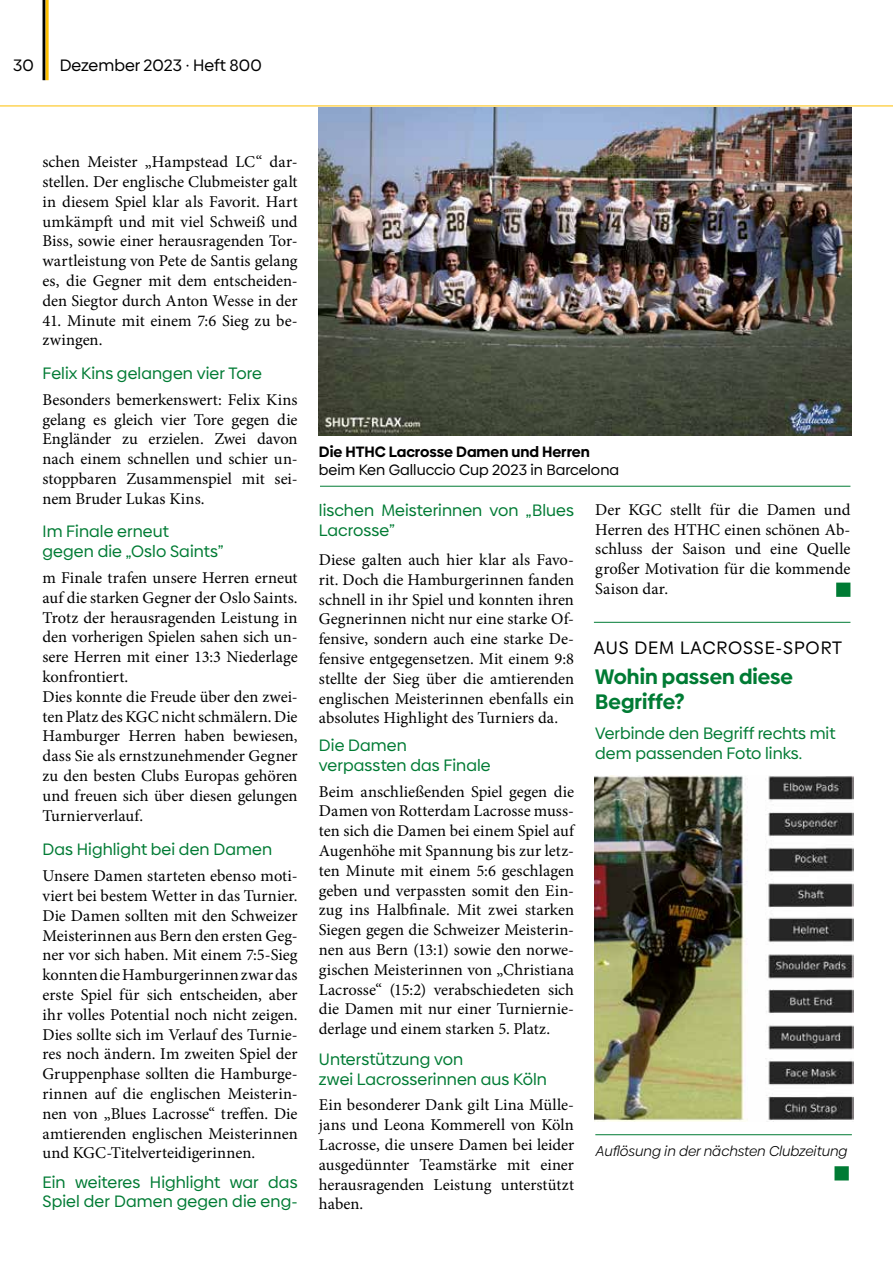
<style>
.page{position:relative;width:893px;height:1263px;background:#fff}
.page>*{position:absolute;margin:0;border:0;box-sizing:border-box;transform-origin:0 0}
.t1{font:700 21px/25.2px "Biennale";color:#007b34}
.t2{font:18px "Biennale";letter-spacing:.05em;color:#000}
.t3{font:16.5px/19.8px "Minion Pro";color:#000;text-align:justify}
.t4{font:16.5px/19.8px "Biennale";letter-spacing:.005em;color:#007b34}
.t5{font:16.5px "Biennale";color:#000}
.t6{font:15px "Biennale";color:#000}
.t7{font:700 15px "Biennale";color:#000}
.t8{font:italic 14.25px "Biennale";color:#000}
</style>
<div class="page">
<hr style="left:43px;top:0;width:3px;height:80px;background:#000">
<hr style="left:46px;top:0;width:3px;height:80px;background:#fdbf00">
<div style="left:837px;top:583px;width:13px;height:13px;background:#007b34"></div>
<div style="left:836px;top:583px;width:14px;height:14px;border:2px solid #007b34"></div>
<img style="left:319px;top:107px;width:533px;height:328px">
<hr style="left:320px;top:486px;width:530px;height:1px;background:#007b34">
<img style="left:594px;top:776px;width:260px;height:346px">
<hr style="left:594px;top:622px;width:256px;height:1px;background:#007b34">
<hr style="left:595px;top:1134px;width:257px;height:1px;background:#007b34">
<hr style="left:0;top:106px;width:893px;height:1px;background:#fdbf00">
<div style="left:835px;top:1167px;width:13px;height:13px;background:#007b34"></div>
<div style="left:834px;top:1166px;width:15px;height:14px;border:2px solid #007b34"></div>
<p class="t5" style="left:13px;top:55px;width:22px">30</p>
<p class="t5" style="left:60px;top:55px;width:204px">Dezember 2023 · Heft 800</p>
<p class="t3" style="left:43px;top:152px;width:257px">schen Meister „Hampstead LC“ dar&shy;stellen. Der englische Clubmeister galt in diesem Spiel klar als Favorit. Hart umkämpft und mit viel Schweiß und Biss, sowie einer herausragenden Tor&shy;wartleistung von Pete de Santis gelang es, die Gegner mit dem entscheiden&shy;den Siegtor durch Anton Wesse in der</p>
<p class="t3" style="left:43px;top:311px;width:257px">41. Minute mit einem 7:6 Sieg zu be&shy;zwingen.</p>
<p class="t4" style="left:43px;top:363px;width:221px">Felix Kins gelangen vier Tore</p>
<p class="t3" style="left:43px;top:390px;width:257px">Besonders bemerkenswert: Felix Kins gelang es gleich vier Tore gegen die Engländer zu erzielen. Zwei davon nach einem schnellen und schier un&shy;stoppbaren Zusammenspiel mit sei&shy;nem Bruder Lukas Kins.</p>
<p class="t4" style="left:43px;top:522px;width:183px">Im Finale erneut gegen die „Oslo Saints”</p>
<p class="t3" style="left:43px;top:568px;width:257px;text-align:left">m Finale trafen unsere Herren erneut auf die starken Gegner der Oslo Saints.<br>Trotz der herausragenden Leistung in den vorherigen Spielen sahen sich un&shy;sere Herren mit einer 13:3 Niederlage konfrontiert.<br>Dies konnte die Freude über den zwei&shy;ten Platz des KGC nicht schmälern. Die Hamburger Herren haben bewiesen, dass Sie als ernstzunehmender Gegner zu den besten Clubs Europas gehören und freuen sich über diesen gelungen Turnierverlauf.</p>
<p class="t4" style="left:43px;top:840px;width:231px">Das Highlight bei den Damen</p>
<p class="t3" style="left:43px;top:866px;width:257px">Unsere Damen starteten ebenso moti&shy;viert bei bestem Wetter in das Turnier.<br>Die Damen sollten mit den Schweizer Meisterinnen aus Bern den ersten Geg&shy;ner vor sich haben. Mit einem 7:5-Sieg konnten die Hamburgerinnen zwar das erste Spiel für sich entscheiden, aber ihr volles Potential noch nicht zeigen.<br>Dies sollte sich im Verlauf des Turnie&shy;res noch ändern. Im zweiten Spiel der Gruppenphase sollten die Hamburge&shy;rinnen auf die englischen Meisterin&shy;nen von „Blues Lacrosse“ treffen. Die amtierenden englischen Meisterinnen und KGC-Titelverteidigerinnen.</p>
<p class="t4" style="left:43px;top:1172px;width:257px">Ein weiteres Highlight war das<br>Spiel der Damen gegen die eng-</p>
<p class="t7" style="left:319px;top:442px;width:272px">Die HTHC Lacrosse Damen und Herren</p>
<p class="t6" style="left:319px;top:460px;width:302px">beim Ken Galluccio Cup 2023 in Barcelona</p>
<p class="t4" style="left:319px;top:501px;width:257px">lischen Meisterinnen von „Blues<br>Lacrosse”</p>
<p class="t3" style="left:319px;top:550px;width:257px">Diese galten auch hier klar als Favo&shy;rit. Doch die Hamburgerinnen fanden schnell in ihr Spiel und konnten ihren Gegnerinnen nicht nur eine starke Of&shy;fensive, sondern auch eine starke De&shy;fensive entgegensetzen. Mit einem 9:8 stellte der Sieg über die amtierenden englischen Meisterinnen ebenfalls ein absolutes Highlight des Turniers da.</p>
<p class="t4" style="left:319px;top:735px;width:173px">Die Damen verpassten das Finale</p>
<p class="t3" style="left:319px;top:781px;width:257px">Beim anschließenden Spiel gegen die Damen von Rotterdam Lacrosse muss&shy;ten sich die Damen bei einem Spiel auf Augenhöhe mit Spannung bis zur letz&shy;ten Minute mit einem 5:6 geschlagen geben und verpassten somit den Ein&shy;zug ins Halbfinale. Mit zwei starken Siegen gegen die Schweizer Meisterin&shy;nen aus Bern (13:1) sowie den norwe&shy;gischen Meisterinnen von „Christiana Lacrosse“ (15:2) verabschiedeten sich die Damen mit nur einer Turniernie&shy;derlage und einem starken 5. Platz.</p>
<p class="t4" style="left:319px;top:1049px;width:229px">Unterstützung von<br>zwei Lacrosserinnen aus Köln</p>
<p class="t3" style="left:319px;top:1095px;width:257px">Ein besonderer Dank gilt Lina Mülle&shy;jans und Leona Kommerell von Köln Lacrosse, die unsere Damen bei leider ausgedünnter Teamstärke mit einer herausragenden Leistung unterstützt haben.</p>
<p class="t3" style="left:595px;top:500px;width:257px">Der KGC stellt für die Damen und Herren des HTHC einen schönen Ab&shy;schluss der Saison und eine Quelle großer Motivation für die kommende Saison dar.</p>
<p class="t2" style="left:594px;top:637px;width:250px">AUS DEM LACROSSE-SPORT</p>
<p class="t1" style="left:595px;top:664px;width:199px">Wohin passen diese<br>Begriffe?</p>
<p class="t4" style="left:595px;top:724px;width:242px">Verbinde den Begriff rechts mit dem passenden Foto links.</p>
<p class="t8" style="left:595px;top:1142px;width:253px">Auflösung in der nächsten Clubzeitung</p>
</div>
